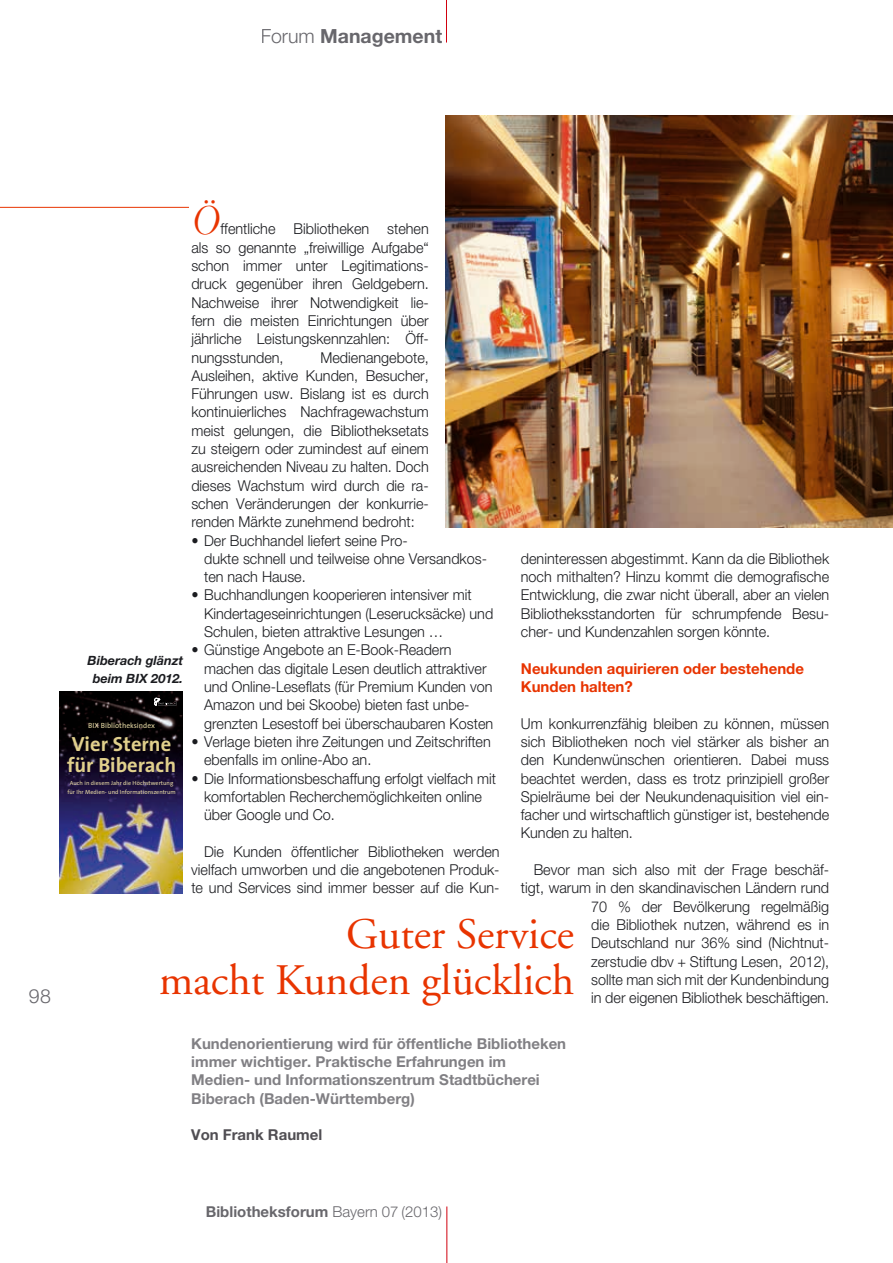
<style>
.page{position:relative;width:893px;height:1263px;background:#fff}
.page>*{position:absolute;margin:0;border:0;box-sizing:border-box;transform-origin:0 0}
.t1{font:43.5px/45.8px "Adobe Garamond";color:#e83400;text-align:right}
.t2{font:italic 43.35px "Garamond";color:#e83400;scale:.96 1}
.t3{font:700 20.55px/21.8px "The Sans";color:#e1d08c}
.t4{font:700 19.5px "Helvetica Neue";color:#68676c}
.t5{font:300 19.5px "Helvetica Neue";color:#68676c}
.t6{font:300 15px/18.3px "Helvetica Neue";color:#1b1c20;text-align:justify;scale:.96 1}
.t7{font:700 15px/18.3px "Helvetica Neue";color:#818084}
.t8{font:700 15px/18.3px "Helvetica Neue";color:#e83400}
.t9{font:700 15px "Helvetica Neue";color:#68676c}
.t10{font:700 15px "Helvetica Neue";color:#504e53}
.t11{font:italic 700 12.75px/18.3px "Helvetica Neue";color:#1b1c20;text-align:center}
.t12{font:7.5px "The Sans";color:#e8daa5}
.t13{font:6px/8.2px "The Sans";color:#e8daa5;text-align:center}
.s1{font-weight:300}
</style>
<div class="page">
<hr style="left:446px;top:1206px;width:1px;height:57px;background:#d1010e">
<hr style="left:0;top:207px;width:189px;height:1px;background:#e83400">
<img style="left:60px;top:692px;width:123px;height:201px">
<svg style="left:154px;top:698px;width:22px;height:7px"></svg>
<img style="left:446px;top:115px;width:447px;height:412px">
<hr style="left:446px;top:0;width:1px;height:43px;background:#d1010e">
<h3 class="t4" style="left:261px;top:24px;width:183px"><span class="s1">Forum</span> Management</h3>
<h3 class="t5" style="left:29px;top:984px;width:24px">98</h3>
<h2 class="t2" style="left:191px;top:195px;width:31px">Ö</h2>
<p class="t6" style="left:191px;top:220px;width:249px;text-indent:29px">ffentliche Bibliotheken stehen als so genannte „freiwillige Aufgabe“ schon immer unter Legitimations&shy;druck gegenüber ihren Geldgebern.<br>Nachweise ihrer Notwendigkeit lie&shy;fern die meisten Einrichtungen über jährliche Leistungskennzahlen: Öff&shy;nungsstunden,</p>
<p class="t6" style="left:191px;top:348px;width:249px;text-indent:129px">Medienangebote, Ausleihen, aktive Kunden, Besucher, Führungen usw. Bislang ist es durch kontinuierliches Nachfragewachstum meist gelungen, die Bibliotheksetats zu steigern oder zumindest auf einem ausreichenden Niveau zu halten. Doch dieses Wachstum wird durch die ra&shy;schen Veränderungen der konkurrie&shy;renden Märkte zunehmend bedroht:</p>
<p class="t6" style="left:204px;top:531px;width:296px;text-align:left;text-indent:-13px">• Der Buchhandel liefert seine Pro-<br>dukte schnell und teilweise ohne Versandkos&shy;ten nach Hause.</p>
<p class="t6" style="left:204px;top:586px;width:303px;text-align:left;text-indent:-13px">• Buchhandlungen kooperieren intensiver mit<br>Kindertageseinrichtungen (Leserucksäcke) und<br>Schulen, bieten attraktive Lesungen …</p>
<p class="t6" style="left:204px;top:640px;width:303px;text-align:left;text-indent:-13px">• Günstige Angebote an E-Book-Readern machen das digitale Lesen deutlich attraktiver und Online-Leseflats (für Premium Kunden von Amazon und bei Skoobe) bieten fast unbe&shy;grenzten Lesestoff bei überschaubaren Kosten</p>
<p class="t6" style="left:204px;top:732px;width:300px;text-indent:-13px">• Verlage bieten ihre Zeitungen und Zeitschriften ebenfalls im online-Abo an.</p>
<p class="t6" style="left:204px;top:769px;width:306px;text-align:left;text-indent:-13px">• Die Informationsbeschaffung erfolgt vielfach mit komfortablen Recherchemöglichkeiten online über Google und Co.</p>
<p class="t6" style="left:191px;top:842px;width:323px;text-indent:13px">Die Kunden öffentlicher Bibliotheken werden vielfach umworben und die angebotenen Produk&shy;te und Services sind immer besser auf die Kun-</p>
<p class="t6" style="left:521px;top:549px;width:323px">deninteressen abgestimmt. Kann da die Bibliothek noch mithalten? Hinzu kommt die demografische Entwicklung, die zwar nicht überall, aber an vielen Bibliotheksstandorten für schrumpfende Besu&shy;cher- und Kundenzahlen sorgen könnte.</p>
<p class="t8" style="left:521px;top:659px;width:285px">Neukunden aquirieren oder bestehende<br>Kunden halten?</p>
<p class="t6" style="left:521px;top:714px;width:323px">Um konkurrenzfähig bleiben zu können, müssen sich Bibliotheken noch viel stärker als bisher an den Kundenwünschen orientieren. Dabei muss beachtet werden, dass es trotz prinzipiell großer Spielräume bei der Neukundenaquisition viel ein&shy;facher und wirtschaftlich günstiger ist, bestehende Kunden zu halten.</p>
<p class="t6" style="left:521px;top:860px;width:323px;text-align:right">Bevor man sich also mit der Frage beschäf&shy;tigt, warum in den skandinavischen Ländern rund 70 % der Bevölkerung regelmäßig<br>die Bibliothek nutzen, während es in Deutschland nur 36% sind (Nichtnut-<br>zerstudie dbv + Stiftung Lesen, 2012),<br>sollte man sich mit der Kundenbindung<br>in der eigenen Bibliothek beschäftigen.</p>
<p class="t11" style="left:88px;top:650px;width:97px">Biberach glänzt beim BIX 2012.</p>
<p class="t12" style="left:88px;top:719px;width:68px">BIX Bibliotheksindex</p>
<h3 class="t3" style="left:67px;top:732px;width:111px">Vier Sterne für Biberach</h3>
<p class="t13" style="left:67px;top:779px;width:110px">Auch in diesem Jahr die Höchstwertung für Ihr Medien- und Informationszentrum</p>
<h1 class="t1" style="left:159px;top:913px;width:416px">Guter Service<br>macht Kunden glücklich</h1>
<p class="t7" style="left:191px;top:1034px;width:376px">Kundenorientierung wird für öffentliche Bibliotheken immer wichtiger. Praktische Erfahrungen im Medien- und Informationszentrum Stadtbücherei Biberach (Baden-Württemberg)</p>
<p class="t10" style="left:191px;top:1126px;width:133px">Von Frank Raumel</p>
<p class="t9" style="left:206px;top:1202px;width:238px">Bibliotheksforum <span class="s1">Bayern 07 (2013)</span></p>
</div>
